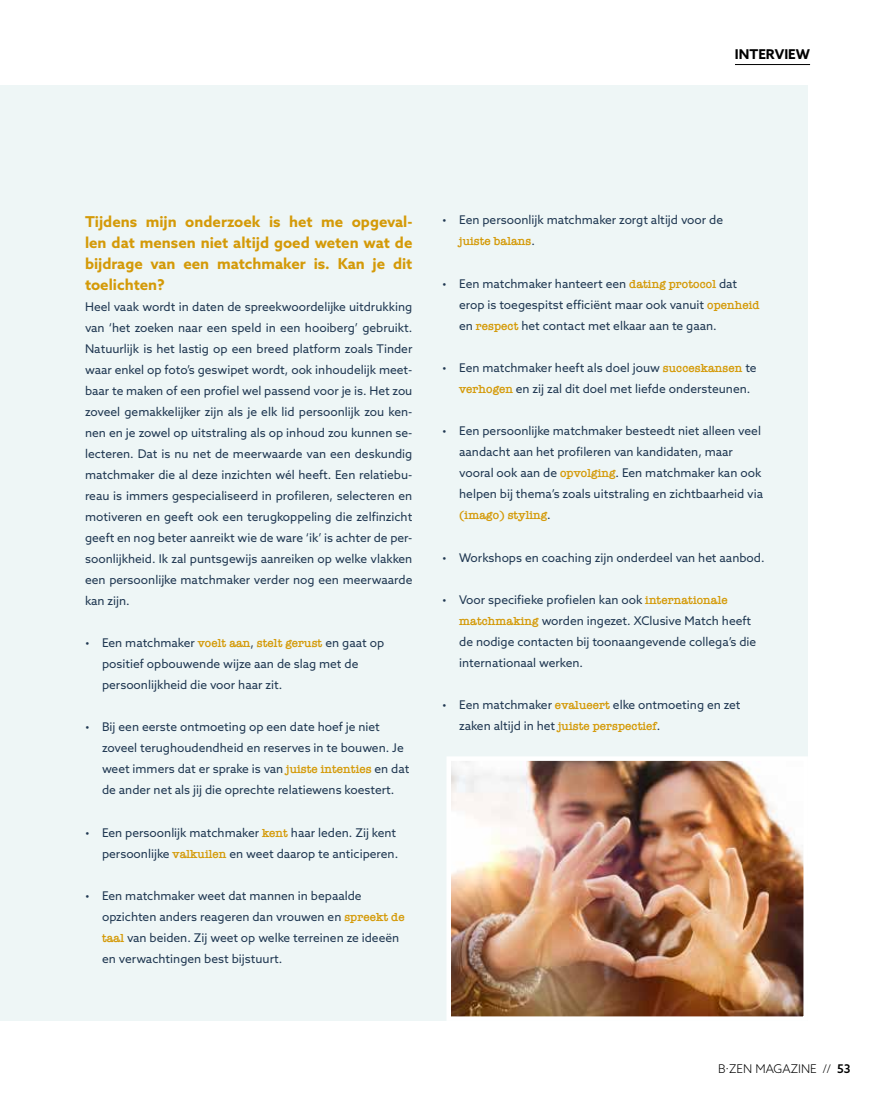
<style>
.page{position:relative;width:893px;height:1106px;background:#fff}
.page>*{position:absolute;margin:0;border:0;box-sizing:border-box;transform-origin:0 0}
.t1{font:700 15px/21px "Azo Sans";color:#d49a08;text-align:justify}
.t2{font:700 13.5px "Azo Sans";color:#000}
.t3{font:12px/21px "Azo Sans";color:#203852}
.t4{font:600 12px "American Typewriter";color:#d49a08}
.t5{font:300 12px "Azo Sans";color:#000}
.s1{font-family:"American Typewriter";font-weight:600;color:#d49a08}
.s2{font-family:"Azo Sans";font-weight:400;color:#203852}
.s3{font-family:"Open Sans"}
.s4{font-weight:500}
</style>
<div class="page">
<hr style="left:735px;top:64px;width:75px;height:1px;background:#000">
<div style="left:0;top:85px;width:808px;height:935px;background:#eef6f6"></div>
<img style="left:451px;top:761px;width:352px;height:254px">
<div style="left:446px;top:756px;width:362px;height:264px;border:4px solid #fff"></div>
<p class="t2" style="left:735px;top:45px;width:77px">INTERVIEW</p>
<p class="t1" style="left:85px;top:210px;width:329px">Tijdens mijn onderzoek is het me opgeval&shy;len dat mensen niet altijd goed weten wat de bijdrage van een matchmaker is. Kan je dit toelichten?</p>
<p class="t3" style="left:85px;top:296px;width:329px;text-align:justify">Heel vaak wordt in daten de spreekwoordelijke uitdrukking van ‘het zoeken naar een speld in een hooiberg’ gebruikt.<br>Natuurlijk is het lastig op een breed platform zoals Tinder waar enkel op foto’s geswipet wordt, ook inhoudelijk meet&shy;baar te maken of een profiel wel passend voor je is. Het zou zoveel gemakkelijker zijn als je elk lid persoonlijk zou ken&shy;nen en je zowel op uitstraling als op inhoud zou kunnen se&shy;lecteren. Dat is nu net de meerwaarde van een deskundig matchmaker die al deze inzichten wél heeft. Een relatiebu&shy;reau is immers gespecialiseerd in profileren, selecteren en motiveren en geeft ook een terugkoppeling die zelfinzicht geeft en nog beter aanreikt wie de ware ‘ik’ is achter de per&shy;soonlijkheid. Ik zal puntsgewijs aanreiken op welke vlakken een persoonlijke matchmaker verder nog een meerwaarde kan zijn.</p>
<p class="t3" style="left:102px;top:632px;width:284px;text-indent:-17px">• Een matchmaker <span class="s1">voelt aan</span>, <span class="s1">stelt gerust</span> en gaat op positief opbouwende wijze aan de slag met de persoonlijkheid die voor haar zit.</p>
<p class="t3" style="left:102px;top:716px;width:309px;text-indent:-17px">• Bij een eerste ontmoeting op een date hoef je niet zoveel terughoudendheid en reserves in te bouwen. Je weet immers dat er sprake is van <span class="s1">juiste intenties</span> en dat de ander net als jij die oprechte relatiewens koestert.</p>
<p class="t3" style="left:85px;top:821px;width:315px;text-align:right">• Een persoonlijk matchmaker <span class="s1">kent</span> haar leden. Zij kent persoonlijke <span class="s1">valkuilen</span> en weet daarop te anticiperen.</p>
<p class="t3" style="left:102px;top:885px;width:304px;text-indent:-17px">• Een matchmaker weet dat mannen in bepaalde opzichten anders reageren dan vrouwen en <span class="s1">spreekt de taal</span> van beiden. Zij weet op welke terreinen ze ideeën en verwachtingen best bijstuurt.</p>
<p class="t3" style="left:442px;top:209px;width:282px">• Een persoonlijk matchmaker zorgt altijd voor de</p>
<p class="t4" style="left:459px;top:232px;width:77px">juiste balans<span class="s2">.</span></p>
<p class="t3" style="left:459px;top:273px;width:302px;text-indent:-17px">• Een matchmaker hanteert een <span class="s1">dating protocol</span> dat erop is toegespitst efficiënt maar ook vanuit <span class="s1">openheid </span>en <span class="s1">respect</span> het contact met elkaar aan te gaan.</p>
<p class="t3" style="left:459px;top:357px;width:299px;text-indent:-17px">• Een matchmaker heeft als doel jouw <span class="s1">succeskansen</span> te <span class="s1">verhogen</span> en zij zal dit doel met liefde ondersteunen.</p>
<p class="t3" style="left:459px;top:420px;width:305px;text-indent:-17px">• Een persoonlijke matchmaker besteedt niet alleen veel aandacht aan het profileren van kandidaten, maar vooral ook aan de <span class="s1">opvolging</span>. Een matchmaker kan ook helpen bij thema’s zoals uitstraling en zichtbaarheid via</p>
<p class="t4" style="left:459px;top:506px;width:93px">(imago) styling<span class="s2">.</span></p>
<p class="t3" style="left:442px;top:546px;width:324px">• Workshops en coaching zijn onderdeel van het aanbod.</p>
<p class="t3" style="left:459px;top:589px;width:299px;text-indent:-17px">• Voor specifieke profielen kan ook <span class="s1">internationale matchmaking</span> worden ingezet. XClusive Match heeft de nodige contacten bij toonaangevende collega’s die internationaal werken.</p>
<p class="t3" style="left:459px;top:694px;width:283px;text-indent:-17px">• Een matchmaker <span class="s1">evalueert</span> elke ontmoeting en zet zaken altijd in het <span class="s1">juiste perspectief</span>.</p>
<p class="t5" style="left:718px;top:1060px;width:134px">B·ZEN MAGAZINE <span class="s3">//</span> <span class="s4">53</span></p>
</div>
